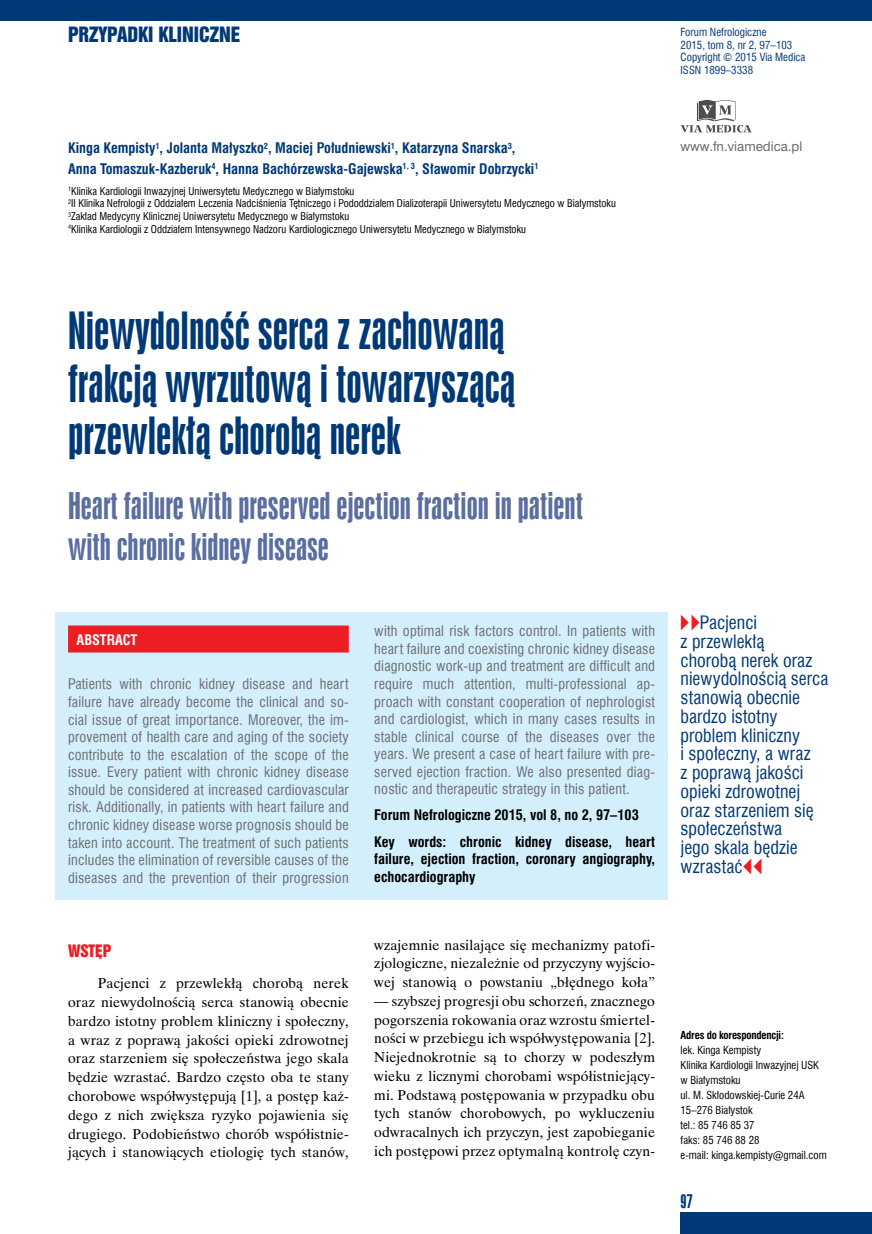
<style>
.page{position:relative;width:872px;height:1234px;background:#fff}
.page>*{position:absolute;margin:0;border:0;box-sizing:border-box;transform-origin:0 0}
.t1{font:48px/52.5px "Swis 924 EU";color:#003976}
.t2{font:34.5px/41.4px "Swis 924 EU";color:#5a6ea0}
.t3{font:19.35px "Swis 921 EU";color:#003976}
.t4{font:18px/18.8px "Swis 721 Cn EU";color:#003976}
.t5{font:18px "Swis 924 EU";color:#003976}
.t6{font:15.75px "Swis 921 EU";color:#ed1d24}
.t7{font:14.25px/17.5px "Swis 721 Cn EU";letter-spacing:.015em;color:#6d6e71;text-align:justify}
.t8{font:14.25px/18.8px "Time Ibis EE";letter-spacing:.01em;color:#000;text-align:justify}
.t9{font:700 14.25px/20.4px "Swis 721 Cn EU";color:#003976}
.t10{font:700 14.25px/26.1px "Swis 721 Cn EU";color:#000}
.t11{font:700 14.25px "Swis 721 Cn EU";color:#fff}
.t12{font:12.3px "Swis 721 PL";color:#6d6e71}
.t13{font:10.95px/12.6px "Swis 721 Cn EU";color:#003976}
.t14{font:10.8px/15px "Swis 721 Cn EU";color:#000}
.t15{font:700 10.8px "Swis 721 Cn EU";letter-spacing:-.02em;color:#000}
.t16{font:10.5px/12.6px "Swis 721 Cn EU";color:#000}
.s1{font-family:"Newspaper Pi";color:#ed1d24}
</style>
<div class="page">
<div style="left:680px;top:1212px;width:192px;height:21px;background:#003976"></div>
<div style="left:0;top:0;width:872px;height:21px;background:#003976"></div>
<svg style="left:680px;top:100px;width:71px;height:33px"></svg>
<div style="left:55px;top:612px;width:613px;height:287px;background:#d4effc"></div>
<div style="left:68px;top:625px;width:281px;height:27px;background:#ed1d24"></div>
<h3 class="t3" style="left:68px;top:22px;width:174px">PRZYPADKI KLINICZNE</h3>
<p class="t9" style="left:68px;top:138px;width:472px">Kinga Kempisty<sup>1</sup>, Jolanta Małyszko<sup>2</sup>, Maciej Południewski<sup>1</sup>, Katarzyna Snarska<sup>3</sup>,<br>Anna Tomaszuk-Kazberuk<sup>4</sup>, Hanna Bachórzewska-Gajewska<sup>1,</sup> <sup>3</sup>, Sławomir Dobrzycki<sup>1</sup></p>
<p class="t16" style="left:68px;top:184px;width:549px"><sup>1</sup>Klinika Kardiologii Inwazyjnej Uniwersytetu Medycznego w Białymstoku<br><sup>2</sup>II Klinika Nefrologii z Oddziałem Leczenia Nadciśnienia Tętniczego i Pododdziałem Dializoterapii Uniwersytetu Medycznego w Białymstoku <sup>3</sup>Zakład Medycyny Klinicznej Uniwersytetu Medycznego w Białymstoku<br><sup>4</sup>Klinika Kardiologii z Oddziałem Intensywnego Nadzoru Kardiologicznego Uniwersytetu Medycznego w Białymstoku</p>
<p class="t13" style="left:680px;top:26px;width:126px">Forum Nefrologiczne<br>2015, tom 8, nr 2, 97–103<br>Copyright © 2015 Via Medica<br>ISSN 1899–3338</p>
<p class="t12" style="left:680px;top:138px;width:123px">www.fn.viamedica.pl</p>
<h1 class="t1" style="left:68px;top:305px;width:449px">Niewydolność serca z zachowaną frakcją wyrzutową i towarzyszącą przewlekłą chorobą nerek</h1>
<h2 class="t2" style="left:68px;top:485px;width:516px">Heart failure with preserved ejection fraction in patient with chronic kidney disease</h2>
<p class="t11" style="left:77px;top:631px;width:62px">ABSTRACT</p>
<p class="t7" style="left:68px;top:675px;width:282px">Patients with chronic kidney disease and heart failure have already become the clinical and so&shy;cial issue of great importance. Moreover, the im&shy;provement of health care and aging of the society contribute to the escalation of the scope of the issue. Every patient with chronic kidney disease should be considered at increased cardiovascular risk. Additionally, in patients with heart failure and chronic kidney disease worse prognosis should be taken into account. The treatment of such patients includes the elimination of reversible causes of the diseases and the prevention of their progression</p>
<p class="t6" style="left:68px;top:940px;width:45px">WSTĘP</p>
<p class="t8" style="left:68px;top:973px;width:282px;text-indent:30px">Pacjenci z przewlekłą chorobą nerek oraz niewydolnością serca stanowią obecnie bardzo istotny problem kliniczny i społeczny, a wraz z poprawą jakości opieki zdrowotnej oraz starzeniem się społeczeństwa jego skala będzie wzrastać. Bardzo często oba te stany chorobowe współwystępują [1], a postęp każ&shy;dego z nich zwiększa ryzyko pojawienia się drugiego. Podobieństwo chorób współistnie&shy;jących i stanowiących etiologię tych stanów,</p>
<p class="t7" style="left:374px;top:622px;width:282px">with optimal risk factors control. In patients with heart failure and coexisting chronic kidney disease diagnostic work-up and treatment are difficult and require much attention, multi-professional ap&shy;proach with constant cooperation of nephrologist and cardiologist, which in many cases results in stable clinical course of the diseases over the years. We present a case of heart failure with pre&shy;served ejection fraction. We also presented diag&shy;nostic and therapeutic strategy in this patient.</p>
<p class="t10" style="left:374px;top:802px;width:282px">Forum Nefrologiczne 2015, vol 8, no 2, 97–103<br>Key words: chronic kidney disease, heart</p>
<p class="t10" style="left:374px;top:850px;width:282px;line-height:17.5px">failure, ejection fraction, coronary angiography, echocardiography</p>
<p class="t8" style="left:374px;top:934px;width:282px">wzajemnie nasilające się mechanizmy patofi&shy;zjologiczne, niezależnie od przyczyny wyjścio&shy;wej stanowią o powstaniu „błędnego koła”</p>
<p class="t8" style="left:374px;top:991px;width:282px">— szybszej progresji obu schorzeń, znacznego pogorszenia rokowania oraz wzrostu śmiertel&shy;ności w przebiegu ich współwystępowania [2].<br>Niejednokrotnie są to chorzy w podeszłym wieku z licznymi chorobami współistniejący&shy;mi. Podstawą postępowania w przypadku obu tych stanów chorobowych, po wykluczeniu odwracalnych ich przyczyn, jest zapobieganie ich postępowi przez optymalną kontrolę czyn-</p>
<p class="t4" style="left:680px;top:613px;width:149px"><span class="s1">VV</span>Pacjenci<br>z przewlekłą<br>chorobą nerek oraz niewydolnością serca stanowią obecnie bardzo istotny problem kliniczny<br>i społeczny, a wraz<br>z poprawą jakości opieki zdrowotnej oraz starzeniem się społeczeństwa<br>jego skala będzie wzrastać<span class="s1">CC</span></p>
<p class="t15" style="left:680px;top:1028px;width:105px">Adres do korespondencji:</p>
<p class="t14" style="left:680px;top:1042px;width:148px">lek. Kinga Kempisty<br>Klinika Kardiologii Inwazyjnej USK w Białymstoku<br>ul. M. Skłodowskiej-Curie 24A<br>15–276 Białystok<br>tel.: 85 746 85 37<br>faks: 85 746 88 28<br>e-mail: kinga.kempisty@gmail.com</p>
<p class="t5" style="left:680px;top:1190px;width:14px">97</p>
</div>
